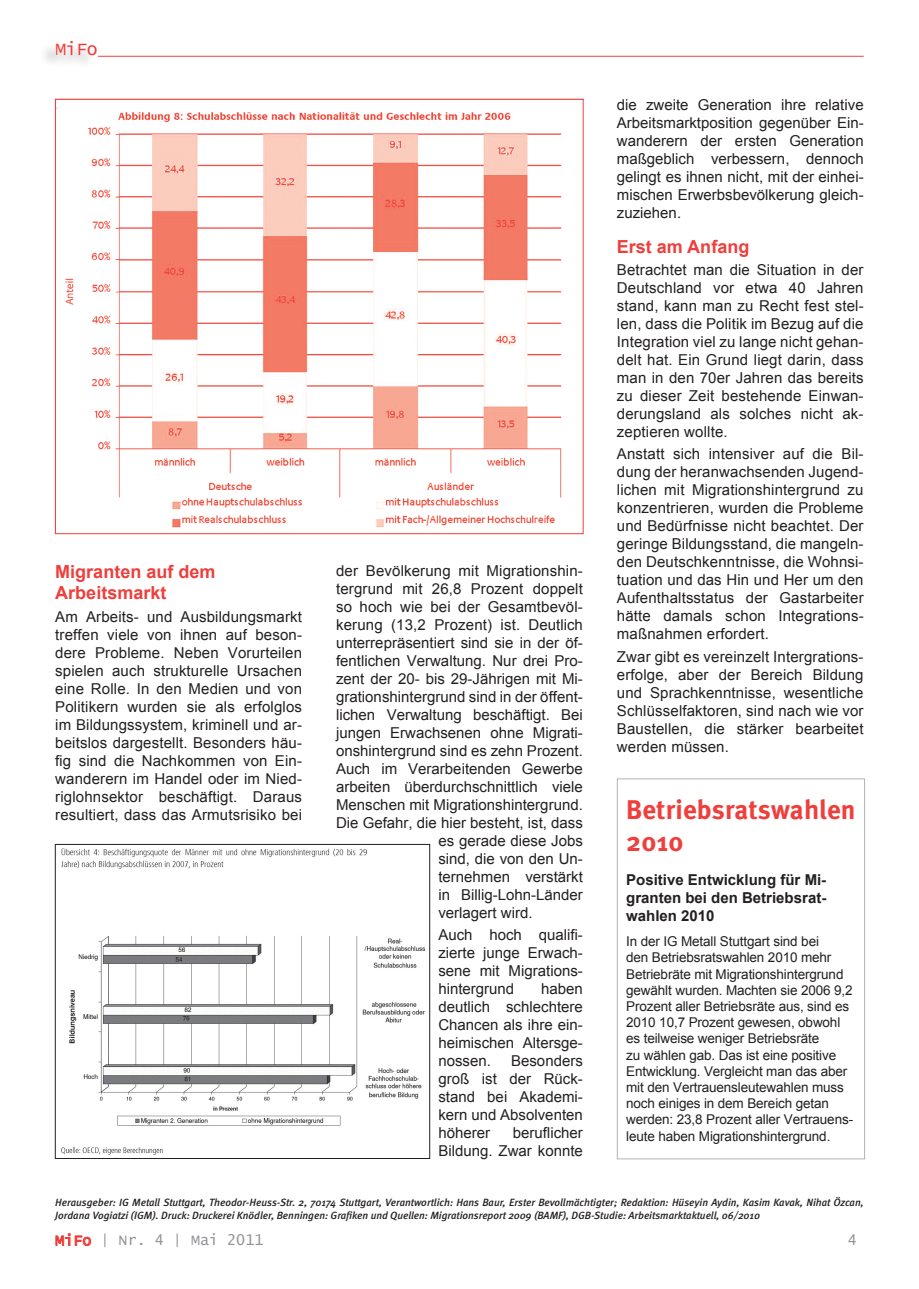
<style>
.page{position:relative;width:919px;height:1289px;background:#fff}
.page>*{position:absolute;margin:0;border:0;box-sizing:border-box;transform-origin:0 0}
.t1{font:700 27px/32.4px "Meta";letter-spacing:.01em;color:#ee3f3c}
.t2{font:700 18px/21.6px "Arial";color:#ee3f3c}
.t3{font:18px "Lucida Console";color:#ee3f3c}
.t4{font:15px/18px "Arial";color:#231f20;text-align:justify}
.t5{font:700 15px/18px "Arial";color:#231f20;text-align:justify}
.t6{font:15px "Lucida Console";color:#939598}
.t7{font:13.5px/16.2px "Arial";letter-spacing:-.01em;color:#231f20}
.t8{font:italic 500 10.5px/12.6px "Meta";color:#231f20}
.s1{color:#ee3f3c}
</style>
<div class="page">
<div style="left:39px;top:39px;width:58px;height:31px;background:#231f20;opacity:.25"></div>
<svg style="left:55px;top:40px;width:42px;height:15px"></svg>
<hr style="left:98px;top:56px;width:765px;height:1px;background:#ee3f3c">
<svg style="left:55px;top:1233px;width:36px;height:13px"></svg>
<img style="left:65px;top:112px;width:497px;height:416px">
<div style="left:617px;top:778px;width:247px;height:381px;border:1px solid #b2b3b7"></div>
<img style="left:61px;top:848px;width:365px;height:307px">
<div style="left:55px;top:844px;width:375px;height:314px;border:1px solid #231f20"></div>
<p class="t3" style="left:55px;top:40px;width:44px">MiFo</p>
<p class="t2" style="left:55px;top:561px;width:162px">Migranten auf dem<br>Arbeitsmarkt</p>
<p class="t4" style="left:55px;top:607px;width:248px">Am Arbeits- und Ausbildungsmarkt treffen viele von ihnen auf beson&shy;dere Probleme. Neben Vorurteilen spielen auch strukturelle Ursachen eine Rolle. In den Medien und von Politikern wurden sie als erfolglos im Bildungssystem, kriminell und ar&shy;beitslos dargestellt. Besonders häu&shy;fig sind die Nachkommen von Ein&shy;wanderern im Handel oder im Nied&shy;riglohnsektor beschäftigt. Daraus resultiert, dass das Armutsrisiko bei</p>
<p class="t4" style="left:336px;top:561px;width:248px">der Bevölkerung mit Migrationshin-</p>
<p class="t4" style="left:336px;top:579px;width:248px">tergrund mit 26,8 Prozent doppelt</p>
<p class="t4" style="left:336px;top:597px;width:248px">so hoch wie bei der Gesamtbevöl-</p>
<p class="t4" style="left:336px;top:615px;width:248px">kerung (13,2 Prozent) ist. Deutlich</p>
<p class="t4" style="left:336px;top:633px;width:248px">unterrepräsentiert sind sie in der öf-</p>
<p class="t4" style="left:336px;top:651px;width:248px">fentlichen Verwaltung. Nur drei Pro-</p>
<p class="t4" style="left:336px;top:669px;width:248px">zent der 20- bis 29-Jährigen mit Mi-</p>
<p class="t4" style="left:336px;top:687px;width:248px">grationshintergrund sind in der öffent-</p>
<p class="t4" style="left:336px;top:705px;width:248px">lichen Verwaltung beschäftigt. Bei</p>
<p class="t4" style="left:336px;top:723px;width:248px">jungen Erwachsenen ohne Migrati-</p>
<p class="t4" style="left:336px;top:741px;width:248px">onshintergrund sind es zehn Prozent.</p>
<p class="t4" style="left:336px;top:759px;width:248px">Auch im Verarbeitenden Gewerbe</p>
<p class="t4" style="left:336px;top:777px;width:248px">arbeiten überdurchschnittlich viele</p>
<p class="t4" style="left:336px;top:795px;width:248px">Menschen mit Migrationshintergrund.</p>
<p class="t4" style="left:336px;top:813px;width:248px">Die Gefahr, die hier besteht, ist, dass</p>
<p class="t4" style="left:438px;top:831px;width:146px">es gerade diese Jobs</p>
<p class="t4" style="left:438px;top:849px;width:146px">sind, die von den Un-</p>
<p class="t4" style="left:438px;top:867px;width:146px">ternehmen verstärkt</p>
<p class="t4" style="left:438px;top:885px;width:146px">in Billig-Lohn-Länder</p>
<p class="t4" style="left:438px;top:903px;width:96px">verlagert wird.</p>
<p class="t4" style="left:438px;top:926px;width:146px">Auch hoch qualifi&shy;zierte junge Erwach&shy;sene mit Migrations&shy;hintergrund</p>
<p class="t4" style="left:438px;top:980px;width:146px;text-indent:103px">haben deutlich schlechtere Chancen als ihre ein&shy;heimischen Altersge&shy;nossen.</p>
<p class="t4" style="left:438px;top:1052px;width:146px;text-indent:73px">Besonders groß ist der Rück&shy;stand bei Akademi&shy;kern und Absolventen höherer</p>
<p class="t4" style="left:438px;top:1124px;width:146px;text-align:right">beruflicher<br>Bildung. Zwar konnte</p>
<p class="t4" style="left:617px;top:96px;width:248px">die zweite Generation ihre relative Arbeitsmarktposition gegenüber Ein&shy;wanderern der ersten Generation maßgeblich verbessern, dennoch gelingt es ihnen nicht, mit der einhei&shy;mischen Erwerbsbevölkerung gleich&shy;zuziehen.</p>
<p class="t2" style="left:617px;top:236px;width:134px">Erst am Anfang</p>
<p class="t4" style="left:617px;top:261px;width:248px">Betrachtet man die Situation in der Deutschland vor etwa 40 Jahren stand, kann man zu Recht fest stel&shy;len, dass die Politik im Bezug auf die Integration viel zu lange nicht gehan&shy;delt hat. Ein Grund liegt darin, dass man in den 70er Jahren das bereits zu dieser Zeit bestehende Einwan&shy;derungsland als solches nicht ak&shy;zeptieren wollte.</p>
<p class="t4" style="left:617px;top:445px;width:248px">Anstatt sich intensiver auf die Bil&shy;dung der heranwachsenden Jugend&shy;lichen mit Migrationshintergrund zu konzentrieren, wurden die Probleme und Bedürfnisse nicht beachtet. Der geringe Bildungsstand, die mangeln&shy;den Deutschkenntnisse, die Wohnsi&shy;tuation und das Hin und Her um den Aufenthaltsstatus der Gastarbeiter hätte damals schon Integrations&shy;maßnahmen erfordert.</p>
<p class="t4" style="left:617px;top:647px;width:248px">Zwar gibt es vereinzelt Intergrations&shy;erfolge, aber der Bereich Bildung und Sprachkenntnisse, wesentliche Schlüsselfaktoren, sind nach wie vor Baustellen, die stärker bearbeitet werden müssen.</p>
<h1 class="t1" style="left:626px;top:792px;width:231px">Betriebsratswahlen<br>2010</h1>
<p class="t5" style="left:626px;top:871px;width:202px">Positive Entwicklung für Mi&shy;granten bei den Betriebsrat&shy;wahlen 2010</p>
<p class="t7" style="left:626px;top:933px;width:228px">In der IG Metall Stuttgart sind bei<br>den Betriebsratswahlen 2010 mehr Betriebräte mit Migrationshintergrund gewählt wurden. Machten sie 2006 9,2<br>Prozent aller Betriebsräte aus, sind es 2010 10,7 Prozent gewesen, obwohl es teilweise weniger Betriebsräte<br>zu wählen gab. Das ist eine positive Entwicklung. Vergleicht man das aber mit den Vertrauensleutewahlen muss noch einiges in dem Bereich getan werden: 23,8 Prozent aller Vertrauens&shy;leute haben Migrationshintergrund.</p>
<p class="t8" style="left:55px;top:1196px;width:809px">Herausgeber: IG Metall Stuttgart, Theodor-Heuss-Str. 2, 70174 Stuttgart, Verantwortlich: Hans Baur, Erster Bevollmächtigter; Redaktion: Hüseyin Aydin, Kasim Kavak, Nihat Özcan,<br>Jordana Vogiatzi (IGM). Druck: Druckerei Knödler, Benningen: Grafiken und Quellen: Migrationsreport 2009 (BAMF), DGB-Studie: Arbeitsmarktaktuell, 06/2010</p>
<p class="t6" style="left:55px;top:1233px;width:210px"><span class="s1">MiFo</span> | Nr. 4 | Mai 2011</p>
<p class="t6" style="left:847px;top:1233px;width:11px">4</p>
</div>
